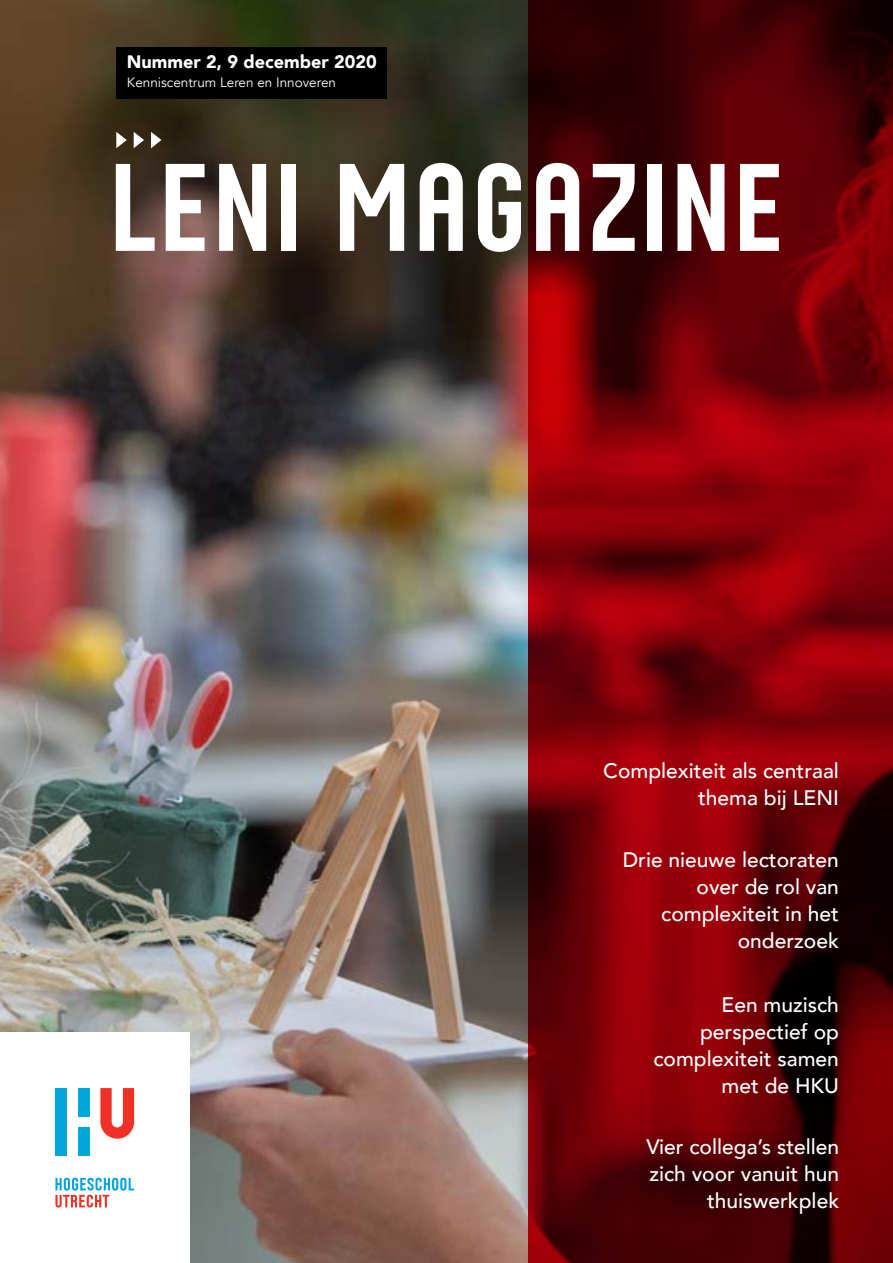
<style>
.page{position:relative;width:893px;height:1263px;background:#fff}
.page>*{position:absolute;margin:0;border:0;box-sizing:border-box;transform-origin:0 0}
.t1{font:126px "Husans";color:#fff}
.t2{font:500 21px/27px "Avenir";color:#fff;text-align:right}
.t3{font:900 18px "Avenir";color:#fff}
.t4{font:13.5px "Avenir";color:#fff}
</style>
<div class="page">
<img style="left:0;top:0;width:528px;height:1263px">
<svg style="left:528px;top:0;width:365px;height:1263px;background:#6a0006"></svg>
<div style="left:116px;top:47px;width:271px;height:52px;background:#000"></div>
<div style="left:131px;top:57px;width:264px;height:30px;background:#000"></div>
<div style="left:0;top:1033px;width:190px;height:230px;background:#fff"></div>
<div style="left:78px;top:1088px;width:11px;height:28px;background:#00a5da"></div>
<div style="left:78px;top:1127px;width:11px;height:28px;background:#00a5da"></div>
<div style="left:55px;top:1088px;width:12px;height:67px;background:#00a5da"></div>
<svg style="left:100px;top:1088px;width:34px;height:51px"></svg>
<svg style="left:55px;top:1178px;width:79px;height:29px"></svg>
<svg style="left:116px;top:132px;width:11px;height:16px"></svg>
<svg style="left:134px;top:132px;width:10px;height:16px"></svg>
<svg style="left:151px;top:132px;width:10px;height:16px"></svg>
<p class="t3" style="left:127px;top:46px;width:251px">Nummer 2, 9 december 2020</p>
<p class="t4" style="left:127px;top:74px;width:211px">Kenniscentrum Leren en Innoveren</p>
<h1 class="t1" style="left:108px;top:135px;width:679px">LENI MAGAZINE</h1>
<p class="t2" style="left:603px;top:756px;width:237px">Complexiteit als centraal thema bij LENI</p>
<p class="t2" style="left:623px;top:845px;width:218px">Drie nieuwe lectoraten over de rol van complexiteit in het onderzoek</p>
<p class="t2" style="left:653px;top:989px;width:187px">Een muzisch perspectief op complexiteit samen met de HKU</p>
<p class="t2" style="left:646px;top:1131px;width:194px">Vier collega’s stellen zich voor vanuit hun thuiswerkplek</p>
</div>
